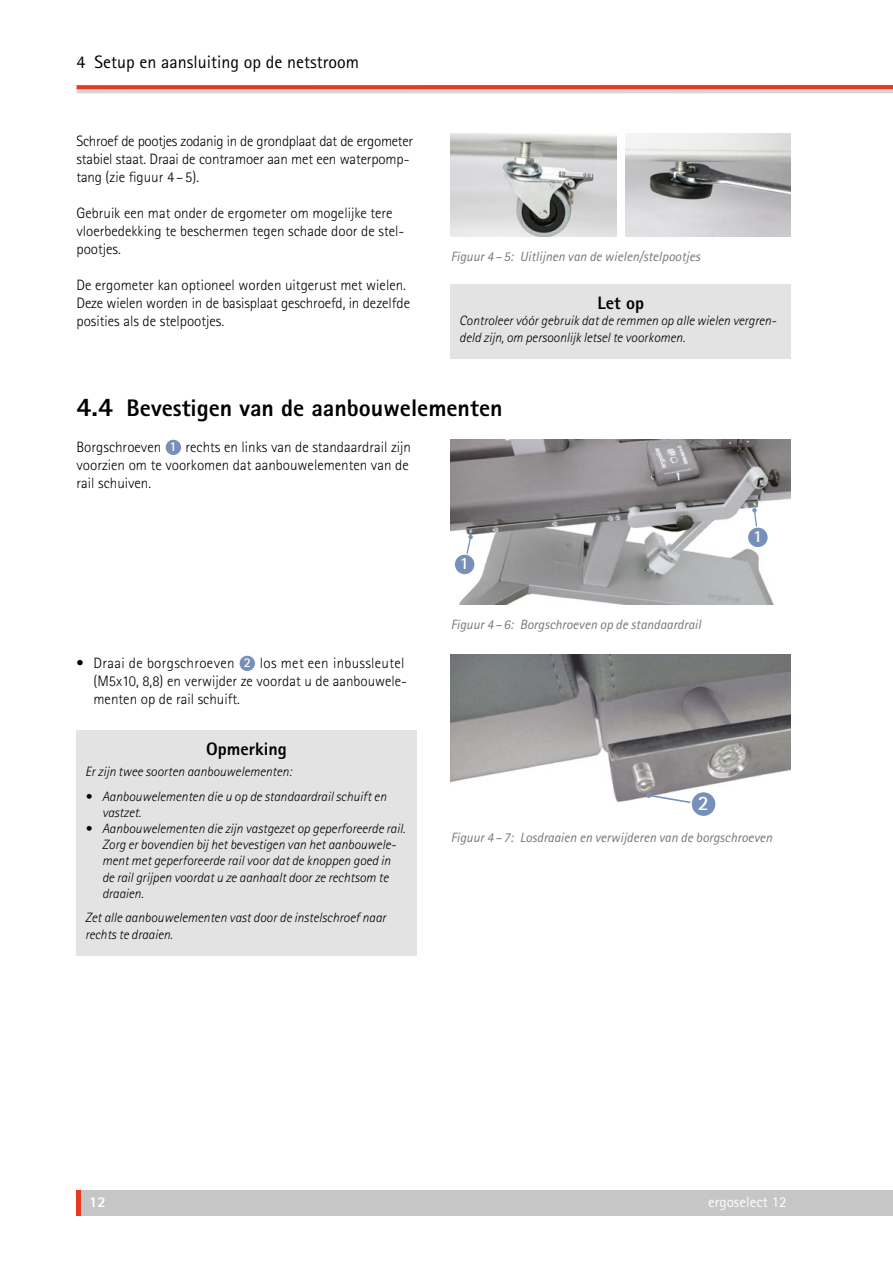
<style>
.page{position:relative;width:893px;height:1263px;background:#fff}
.page>*{position:absolute;margin:0;border:0;box-sizing:border-box;transform-origin:0 0}
.t1{font:800 24px "Rotis Sans Serif Pro";color:#000}
.t2{font:700 20.55px "Rotis Sans Serif";color:#fff}
.t3{font:18px "Rotis Sans Serif Pro";color:#000}
.t4{font:800 18px "Rotis Sans Serif Pro";color:#000}
.t5{font:700 16.95px "Rotis Sans Serif";color:#fff}
.t6{font:300 15px/18px "Rotis Sans Serif Pro";color:#000}
.t7{font:15px "Rotis Sans Serif Pro";color:#fff}
.t8{font:800 15px "Rotis Sans Serif Pro";color:#fff}
.t9{font:italic 300 13.5px/16.2px "Rotis Sans Serif Pro";color:#000}
.t10{font:italic 13.5px "Rotis Sans Serif Pro";color:#777776}
.s1{font-size:27px}
.s2{font-family:"Rotis Sans Serif";font-weight:700;font-size:13.5px;color:#fff}
</style>
<div class="page">
<div style="left:78px;top:1191px;width:815px;height:25px;background:#c6c6c6"></div>
<hr style="left:77px;top:1191px;width:4px;height:25px;background:#e73922">
<svg style="left:77px;top:89px;width:816px;height:4px;background:#d8cdcc"></svg>
<svg style="left:77px;top:85px;width:816px;height:4px;background:#e73d27"></svg>
<img style="left:451px;top:134px;width:166px;height:102px">
<img style="left:625px;top:134px;width:166px;height:102px">
<div style="left:451px;top:284px;width:340px;height:75px;background:#e3e3e3"></div>
<div style="left:165px;top:439px;width:17px;height:17px;background:#7690b8;border-radius:50%"></div>
<div style="left:165px;top:439px;width:17px;height:17px;border:1px solid #fff;border-radius:50%"></div>
<img style="left:451px;top:439px;width:340px;height:165px">
<svg style="left:463px;top:535px;width:10px;height:23px"></svg>
<div style="left:454px;top:554px;width:21px;height:21px;background:#7690b8;border-radius:50%"></div>
<div style="left:454px;top:553px;width:22px;height:22px;border:1px solid #fff;border-radius:50%"></div>
<svg style="left:752px;top:508px;width:7px;height:19px"></svg>
<div style="left:747px;top:527px;width:21px;height:21px;background:#7690b8;border-radius:50%"></div>
<div style="left:747px;top:526px;width:22px;height:22px;border:1px solid #fff;border-radius:50%"></div>
<div style="left:239px;top:655px;width:16px;height:17px;background:#7690b8;border-radius:50%"></div>
<div style="left:239px;top:655px;width:17px;height:17px;border:1px solid #fff;border-radius:50%"></div>
<div style="left:77px;top:730px;width:340px;height:226px;background:#e3e3e3"></div>
<img style="left:451px;top:655px;width:340px;height:147px">
<svg style="left:646px;top:792px;width:51px;height:11px"></svg>
<div style="left:691px;top:791px;width:25px;height:26px;background:#7690b8;border-radius:50%"></div>
<div style="left:690px;top:791px;width:27px;height:26px;border:2px solid #fff;border-radius:50%"></div>
<p class="t3" style="left:77px;top:51px;width:284px">4 Setup en aansluiting op de netstroom</p>
<p class="t6" style="left:77px;top:132px;width:338px">Schroef de pootjes zodanig in de grondplaat dat de ergometer stabiel staat. Draai de contramoer aan met een waterpomp&shy;tang (zie figuur 4 – 5).</p>
<p class="t6" style="left:77px;top:204px;width:329px">Gebruik een mat onder de ergometer om mogelijke tere vloerbedekking te beschermen tegen schade door de stel&shy;pootjes.</p>
<p class="t6" style="left:77px;top:276px;width:335px">De ergometer kan optioneel worden uitgerust met wielen.<br>Deze wielen worden in de basisplaat geschroefd, in dezelfde posities als de stelpootjes.</p>
<p class="t10" style="left:451px;top:248px;width:251px">Figuur 4– 5: Uitlijnen van de wielen/stelpootjes</p>
<p class="t4" style="left:597px;top:292px;width:48px">Let op</p>
<p class="t9" style="left:459px;top:313px;width:319px">Controleer vóór gebruik dat de remmen op alle wielen vergren&shy;deld zijn, om persoonlijk letsel te voorkomen.</p>
<h1 class="t1" style="left:77px;top:392px;width:427px"><span class="s1">4.4</span> Bevestigen van de aanbouwelementen</h1>
<p class="t6" style="left:77px;top:438px;width:336px">Borgschroeven <span class="s2">1</span> rechts en links van de standaardrail zijn voorzien om te voorkomen dat aanbouwelementen van de rail schuiven.</p>
<p class="t5" style="left:460px;top:553px;width:11px">1</p>
<p class="t10" style="left:451px;top:617px;width:252px">Figuur 4– 6: Borgschroeven op de standaardrail</p>
<p class="t5" style="left:753px;top:526px;width:11px">1</p>
<p class="t6" style="left:94px;top:654px;width:315px;text-indent:-17px">• Draai de borgschroeven <span class="s2">2</span> los met een inbussleutel (M5x10, 8,8) en verwijder ze voordat u de aanbouwele&shy;menten op de rail schuift.</p>
<p class="t4" style="left:206px;top:738px;width:82px">Opmerking</p>
<p class="t9" style="left:85px;top:763px;width:208px">Er zijn twee soorten aanbouwelementen:</p>
<p class="t9" style="left:102px;top:788px;width:286px;text-indent:-17px">• Aanbouwelementen die u op de standaardrail schuift en vastzet.</p>
<p class="t9" style="left:102px;top:820px;width:305px;text-indent:-17px">• Aanbouwelementen die zijn vastgezet op geperforeerde rail.<br>Zorg er bovendien bij het bevestigen van het aanbouwele&shy;ment met geperforeerde rail voor dat de knoppen goed in de rail grijpen voordat u ze aanhaalt door ze rechtsom te draaien.</p>
<p class="t9" style="left:85px;top:910px;width:303px">Zet alle aanbouwelementen vast door de instelschroef naar rechts te draaien.</p>
<h2 class="t2" style="left:698px;top:790px;width:13px">2</h2>
<p class="t10" style="left:451px;top:830px;width:323px">Figuur 4– 7: Losdraaien en verwijderen van de borgschroeven</p>
<p class="t8" style="left:89px;top:1193px;width:18px">12</p>
<p class="t7" style="left:708px;top:1193px;width:80px">ergoselect 12</p>
</div>
